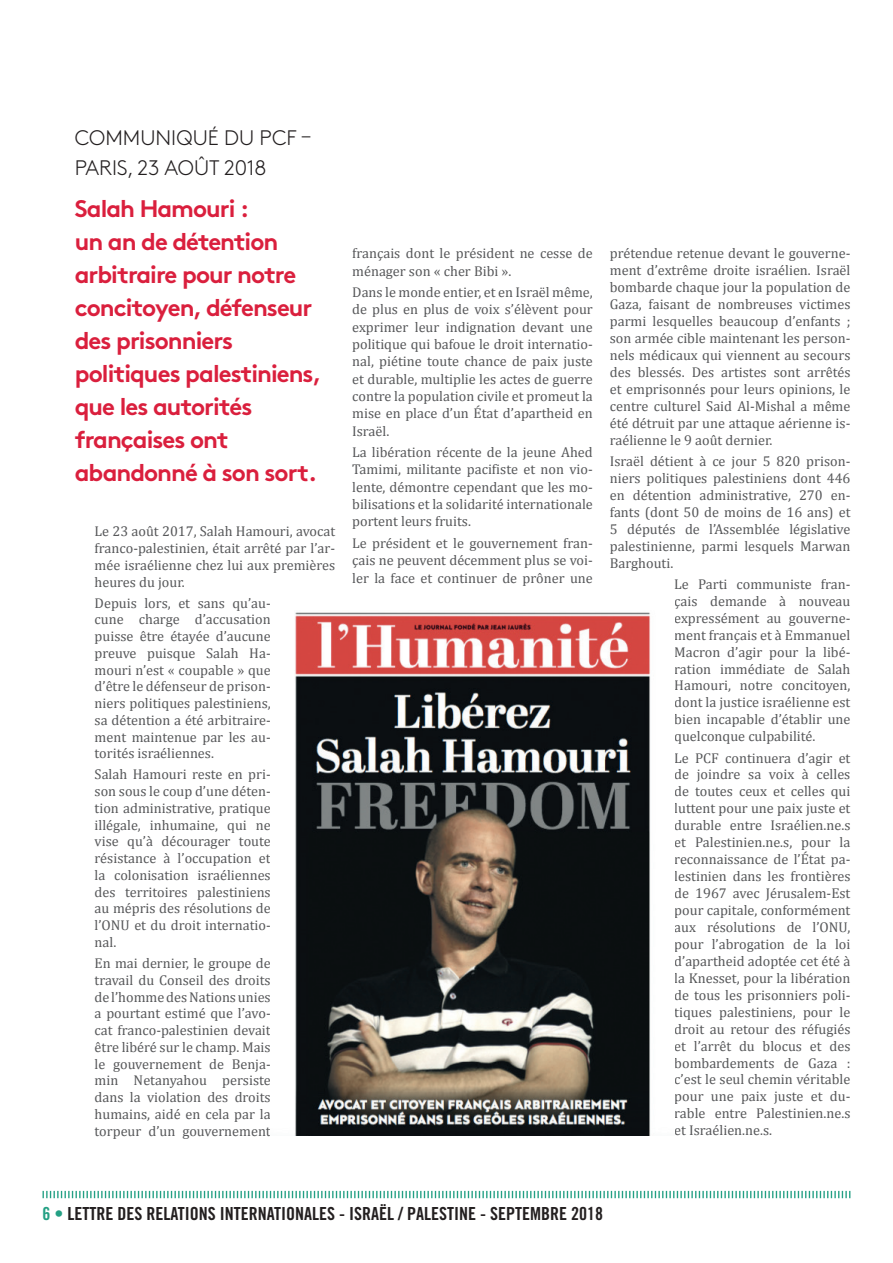
<style>
.page{position:relative;width:893px;height:1263px;background:#fff}
.page>*{position:absolute;margin:0;border:0;box-sizing:border-box;transform-origin:0 0}
.t1{font:700 24px/33px "Brown Pro";letter-spacing:-.04em;color:#da1f3d}
.t2{font:300 21px/30px "Brown Pro";color:#231f20}
.t3{font:18px "Trade Gothic Bold Cond Twenty";color:#231f20}
.t4{font:14.25px/17px "Cambria";color:#57585a;text-align:justify}
.s1{color:#24a084}
</style>
<div class="page">
<svg style="left:42px;top:1190px;width:809px;height:9px"></svg>
<img style="left:295px;top:612px;width:356px;height:523px">
<h2 class="t2" style="left:75px;top:121px;width:238px">COMMUNIQUÉ DU PCF –<br>PARIS, 23 AOÛT 2018</h2>
<h1 class="t1" style="left:75px;top:189px;width:248px">Salah Hamouri :<br>un an de détention arbitraire pour notre concitoyen, défenseur des prisonniers politiques palestiniens, que les autorités françaises ont abandonné à son sort.</h1>
<p class="t4" style="left:95px;top:523px;width:242px">Le 23 août 2017, Salah Hamouri, avocat franco-palestinien, était arrêté par l’ar&shy;mée israélienne chez lui aux premières heures du jour.</p>
<p class="t4" style="left:95px;top:594px;width:178px">Depuis lors, et sans qu’au&shy;cune charge d’accusation puisse être étayée d’aucune preuve puisque Salah Ha&shy;mouri n’est « coupable » que d’être le défenseur de prison&shy;niers politiques palestiniens, sa détention a été arbitraire&shy;ment maintenue par les au&shy;torités israéliennes.</p>
<p class="t4" style="left:95px;top:766px;width:178px">Salah Hamouri reste en pri&shy;son sous le coup d’une déten&shy;tion administrative, pratique illégale, inhumaine, qui ne vise qu’à décourager toute résistance à l’occupation et la colonisation israéliennes des territoires palestiniens au mépris des résolutions de l’ONU et du droit internatio&shy;nal.</p>
<p class="t4" style="left:95px;top:955px;width:178px">En mai dernier, le groupe de travail du Conseil des droits de l’homme des Nations unies a pourtant estimé que l’avo&shy;cat franco-palestinien devait être libéré sur le champ. Mais le gouvernement de Benja&shy;min Netanyahou persiste dans la violation des droits humains, aidé en cela par la torpeur d’un gouvernement</p>
<p class="t4" style="left:352px;top:245px;width:242px">français dont le président ne cesse de ménager son « cher Bibi ».</p>
<p class="t4" style="left:352px;top:284px;width:242px">Dans le monde entier, et en Israël même, de plus en plus de voix s’élèvent pour exprimer leur indignation devant une politique qui bafoue le droit internatio&shy;nal, piétine toute chance de paix juste et durable, multiplie les actes de guerre contre la population civile et promeut la mise en place d’un État d’apartheid en Israël.</p>
<p class="t4" style="left:352px;top:444px;width:242px">La libération récente de la jeune Ahed Tamimi, militante pacifiste et non vio&shy;lente, démontre cependant que les mo&shy;bilisations et la solidarité internationale portent leurs fruits.</p>
<p class="t4" style="left:352px;top:534px;width:242px">Le président et le gouvernement fran&shy;çais ne peuvent décemment plus se voi&shy;ler la face et continuer de prôner une</p>
<p class="t4" style="left:610px;top:245px;width:242px">prétendue retenue devant le gouverne&shy;ment d’extrême droite israélien. Israël bombarde chaque jour la population de Gaza, faisant de nombreuses victimes parmi lesquelles beaucoup d’enfants ; son armée cible maintenant les person&shy;nels médicaux qui viennent au secours des blessés. Des artistes sont arrêtés et emprisonnés pour leurs opinions, le centre culturel Said Al-Mishal a même été détruit par une attaque aérienne is&shy;raélienne le 9 août dernier.</p>
<p class="t4" style="left:610px;top:452px;width:242px">Israël détient à ce jour 5 820 prison&shy;niers politiques palestiniens dont 446 en détention administrative, 270 en&shy;fants (dont 50 de moins de 16 ans) et 5 députés de l’Assemblée législative palestinienne, parmi lesquels Marwan Barghouti.</p>
<p class="t4" style="left:674px;top:575px;width:178px">Le Parti communiste fran&shy;çais demande à nouveau expressément au gouverne&shy;ment français et à Emmanuel Macron d’agir pour la libé&shy;ration immédiate de Salah Hamouri, notre concitoyen, dont la justice israélienne est bien incapable d’établir une quelconque culpabilité.</p>
<p class="t4" style="left:674px;top:749px;width:178px">Le PCF continuera d’agir et de joindre sa voix à celles de toutes ceux et celles qui luttent pour une paix juste et durable entre Israélien.ne.s et Palestinien.ne.s, pour la reconnaissance de l’État pa&shy;lestinien dans les frontières de 1967 avec Jérusalem-Est pour capitale, conformément aux résolutions de l’ONU, pour l’abrogation de la loi d’apartheid adoptée cet été à la Knesset, pour la libération de tous les prisonniers poli&shy;tiques palestiniens, pour le droit au retour des réfugiés et l’arrêt du blocus et des bombardements de Gaza : c’est le seul chemin véritable pour une paix juste et du&shy;rable entre Palestinien.ne.s et Israélien.ne.s.</p>
<p class="t3" style="left:43px;top:1203px;width:562px"><span class="s1">6 •</span> LETTRE DES RELATIONS INTERNATIONALES - ISRAËL / PALESTINE - SEPTEMBRE 2018</p>
</div>
